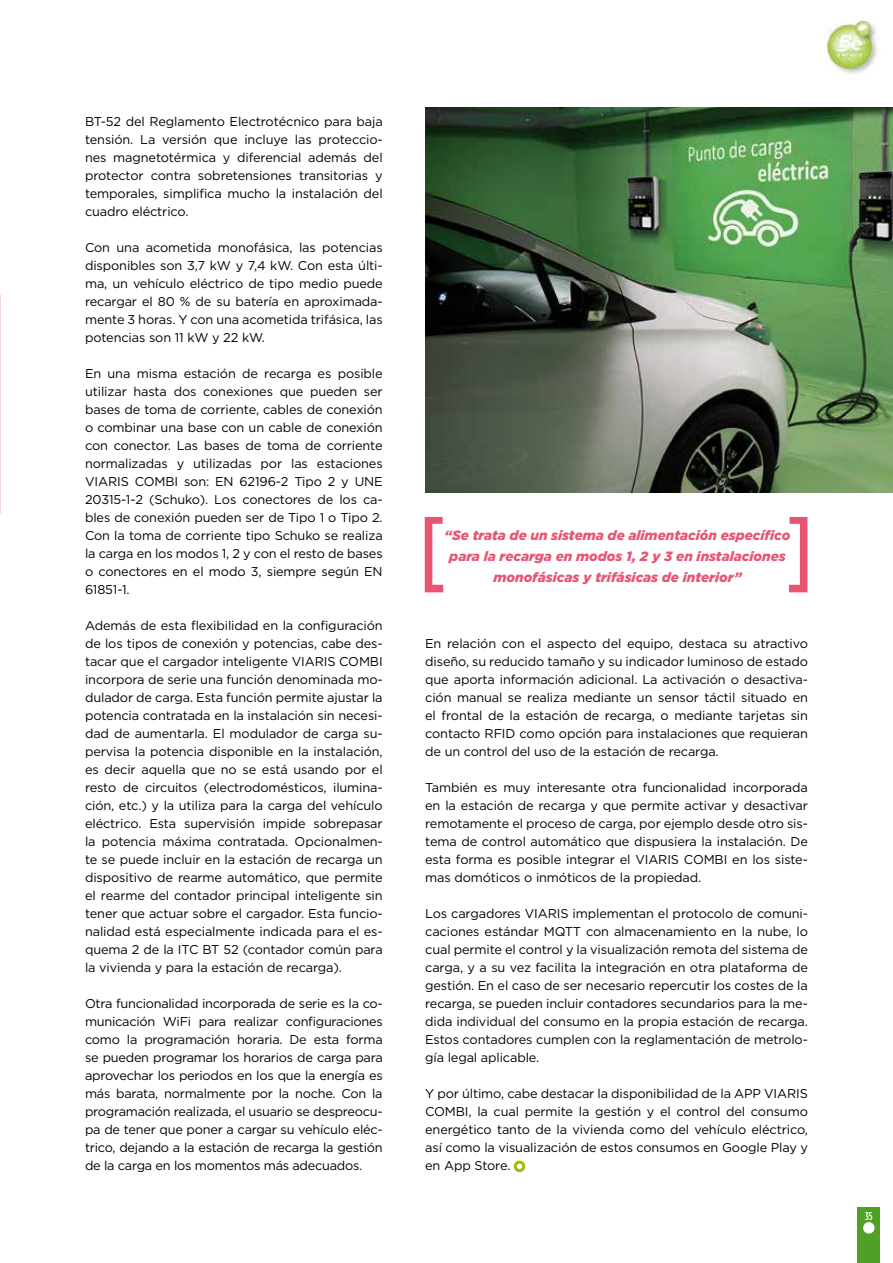
<style>
.page{position:relative;width:893px;height:1263px;background:#fff}
.page>*{position:absolute;margin:0;border:0;box-sizing:border-box;transform-origin:0 0}
.t1{font:italic 900 13.5px/21px "Gotham";color:#e85573;text-align:center}
.t2{font:12.75px/18px "Gotham";letter-spacing:-.01em;color:#000;text-align:justify}
.t3{font:500 11.25px "Gotham Condensed";color:#fff}
</style>
<div class="page">
<img style="left:825px;top:20px;width:52px;height:54px">
<div style="left:857px;top:1207px;width:23px;height:56px;background:#51a026"></div>
<div style="left:863px;top:1222px;width:12px;height:11px;background:#fff;border-radius:50%"></div>
<svg style="left:425px;top:517px;width:18px;height:75px"></svg>
<svg style="left:789px;top:517px;width:18px;height:75px"></svg>
<div style="left:514px;top:1160px;width:11px;height:12px;border:3px solid #97bf0d;border-radius:50%"></div>
<img style="left:425px;top:108px;width:468px;height:385px">
<p class="t2" style="left:85px;top:112px;width:299px">BT-52 del Reglamento Electrotécnico para baja tensión. La versión que incluye las proteccio&shy;nes magnetotérmica y diferencial además del protector contra sobretensiones transitorias y temporales, simplifica mucho la instalación del cuadro eléctrico.</p>
<p class="t2" style="left:85px;top:238px;width:299px">Con una acometida monofásica, las potencias disponibles son 3,7 kW y 7,4 kW. Con esta últi&shy;ma, un vehículo eléctrico de tipo medio puede recargar el 80 % de su batería en aproximada&shy;mente 3 horas. Y con una acometida trifásica, las potencias son 11 kW y 22 kW.</p>
<p class="t2" style="left:85px;top:364px;width:299px">En una misma estación de recarga es posible utilizar hasta dos conexiones que pueden ser bases de toma de corriente, cables de conexión o combinar una base con un cable de conexión con conector. Las bases de toma de corriente normalizadas y utilizadas por las estaciones VIARIS COMBI son: EN 62196-2 Tipo 2 y UNE 20315-1-2 (Schuko). Los conectores de los ca&shy;bles de conexión pueden ser de Tipo 1 o Tipo 2.<br>Con la toma de corriente tipo Schuko se realiza la carga en los modos 1, 2 y con el resto de bases o conectores en el modo 3, siempre según EN 61851-1.</p>
<p class="t2" style="left:85px;top:616px;width:299px">Además de esta flexibilidad en la configuración de los tipos de conexión y potencias, cabe des&shy;tacar que el cargador inteligente VIARIS COMBI incorpora de serie una función denominada mo&shy;dulador de carga. Esta función permite ajustar la potencia contratada en la instalación sin necesi&shy;dad de aumentarla. El modulador de carga su&shy;pervisa la potencia disponible en la instalación, es decir aquella que no se está usando por el resto de circuitos (electrodomésticos, ilumina&shy;ción, etc.) y la utiliza para la carga del vehículo eléctrico. Esta supervisión impide sobrepasar la potencia máxima contratada. Opcionalmen&shy;te se puede incluir en la estación de recarga un dispositivo de rearme automático, que permite el rearme del contador principal inteligente sin tener que actuar sobre el cargador. Esta funcio&shy;nalidad está especialmente indicada para el es&shy;quema 2 de la ITC BT 52 (contador común para la vivienda y para la estación de recarga).</p>
<p class="t2" style="left:85px;top:994px;width:299px">Otra funcionalidad incorporada de serie es la co&shy;municación WiFi para realizar configuraciones como la programación horaria. De esta forma se pueden programar los horarios de carga para aprovechar los periodos en los que la energía es más barata, normalmente por la noche. Con la programación realizada, el usuario se despreocu&shy;pa de tener que poner a cargar su vehículo eléc&shy;trico, dejando a la estación de recarga la gestión de la carga en los momentos más adecuados.</p>
<p class="t1" style="left:445px;top:524px;width:347px">“Se trata de un sistema de alimentación específico para la recarga en modos 1, 2 y 3 en instalaciones monofásicas y trifásicas de interior”</p>
<p class="t2" style="left:425px;top:634px;width:384px">En relación con el aspecto del equipo, destaca su atractivo diseño, su reducido tamaño y su indicador luminoso de estado que aporta información adicional. La activación o desactiva&shy;ción manual se realiza mediante un sensor táctil situado en el frontal de la estación de recarga, o mediante tarjetas sin contacto RFID como opción para instalaciones que requieran de un control del uso de la estación de recarga.</p>
<p class="t2" style="left:425px;top:778px;width:384px">También es muy interesante otra funcionalidad incorporada en la estación de recarga y que permite activar y desactivar remotamente el proceso de carga, por ejemplo desde otro sis&shy;tema de control automático que dispusiera la instalación. De esta forma es posible integrar el VIARIS COMBI en los siste&shy;mas domóticos o inmóticos de la propiedad.</p>
<p class="t2" style="left:425px;top:904px;width:384px">Los cargadores VIARIS implementan el protocolo de comuni&shy;caciones estándar MQTT con almacenamiento en la nube, lo cual permite el control y la visualización remota del sistema de carga, y a su vez facilita la integración en otra plataforma de gestión. En el caso de ser necesario repercutir los costes de la recarga, se pueden incluir contadores secundarios para la me&shy;dida individual del consumo en la propia estación de recarga.<br>Estos contadores cumplen con la reglamentación de metrolo&shy;gía legal aplicable.</p>
<p class="t2" style="left:425px;top:1085px;width:384px">Y por último, cabe destacar la disponibilidad de la APP VIARIS COMBI, la cual permite la gestión y el control del consumo energético tanto de la vivienda como del vehículo eléctrico, así como la visualización de estos consumos en Google Play y en App Store.</p>
<p class="t3" style="left:865px;top:1209px;width:9px">35</p>
</div>
